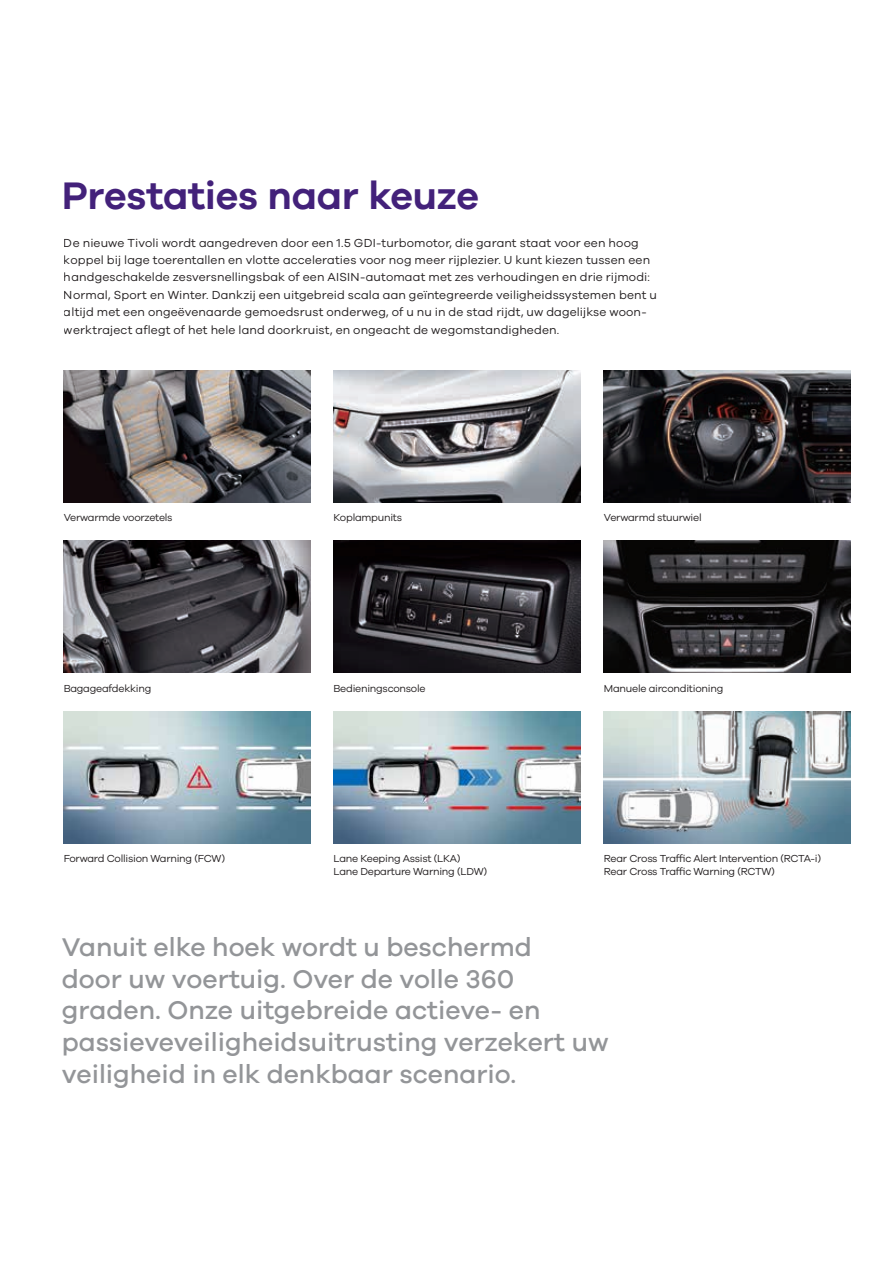
<style>
.page{position:relative;width:893px;height:1263px;background:#fff}
.page>*{position:absolute;margin:0;border:0;box-sizing:border-box;transform-origin:0 0}
.t1{font:600 39.6px "Galano Grotesque";letter-spacing:-.01em;color:#43217a}
.t2{font:500 26.4px/31.7px "Galano Grotesque";color:#939598}
.t3{font:12px/17.4px "Galano Grotesque";letter-spacing:.01em;color:#231f20}
.t4{font:10.5px/12.6px "Galano Grotesque";letter-spacing:-.025em;color:#231f20}
</style>
<div class="page">
<img style="left:334px;top:370px;width:246px;height:132px">
<img style="left:64px;top:370px;width:246px;height:132px">
<img style="left:604px;top:370px;width:246px;height:132px">
<img style="left:334px;top:541px;width:246px;height:132px">
<img style="left:604px;top:541px;width:246px;height:132px">
<img style="left:64px;top:541px;width:246px;height:132px">
<img style="left:334px;top:711px;width:246px;height:132px">
<img style="left:604px;top:711px;width:246px;height:132px">
<img style="left:64px;top:711px;width:246px;height:132px">
<h1 class="t1" style="left:62px;top:172px;width:419px">Prestaties naar keuze</h1>
<p class="t3" style="left:64px;top:233px;width:595px">De nieuwe Tivoli wordt aangedreven door een 1.5 GDI-turbomotor, die garant staat voor een hoog koppel bij lage toerentallen en vlotte acceleraties voor nog meer rijplezier. U kunt kiezen tussen een handgeschakelde zesversnellingsbak of een AISIN-automaat met zes verhoudingen en drie rijmodi:<br>Normal, Sport en Winter. Dankzij een uitgebreid scala aan geïntegreerde veiligheidssystemen bent u altijd met een ongeëvenaarde gemoedsrust onderweg, of u nu in de stad rijdt, uw dagelijkse woon&shy;werktraject aflegt of het hele land doorkruist, en ongeacht de wegomstandigheden.</p>
<p class="t4" style="left:64px;top:511px;width:110px">Verwarmde voorzetels</p>
<p class="t4" style="left:333px;top:511px;width:70px">Koplampunits</p>
<p class="t4" style="left:604px;top:511px;width:99px">Verwarmd stuurwiel</p>
<p class="t4" style="left:64px;top:681px;width:89px">Bagageafdekking</p>
<p class="t4" style="left:333px;top:681px;width:94px">Bedieningsconsole</p>
<p class="t4" style="left:604px;top:681px;width:121px">Manuele airconditioning</p>
<p class="t4" style="left:64px;top:852px;width:163px">Forward Collision Warning (FCW)</p>
<p class="t4" style="left:333px;top:852px;width:155px">Lane Keeping Assist (LKA)<br>Lane Departure Warning (LDW)</p>
<p class="t4" style="left:604px;top:852px;width:219px">Rear Cross Traffic Alert Intervention (RCTA-i)<br>Rear Cross Traffic Warning (RCTW)</p>
<h2 class="t2" style="left:62px;top:930px;width:548px">Vanuit elke hoek wordt u beschermd<br>door uw voertuig. Over de volle 360 graden. Onze uitgebreide actieve- en passieveveiligheidsuitrusting verzekert uw veiligheid in elk denkbaar scenario.</h2>
</div>
